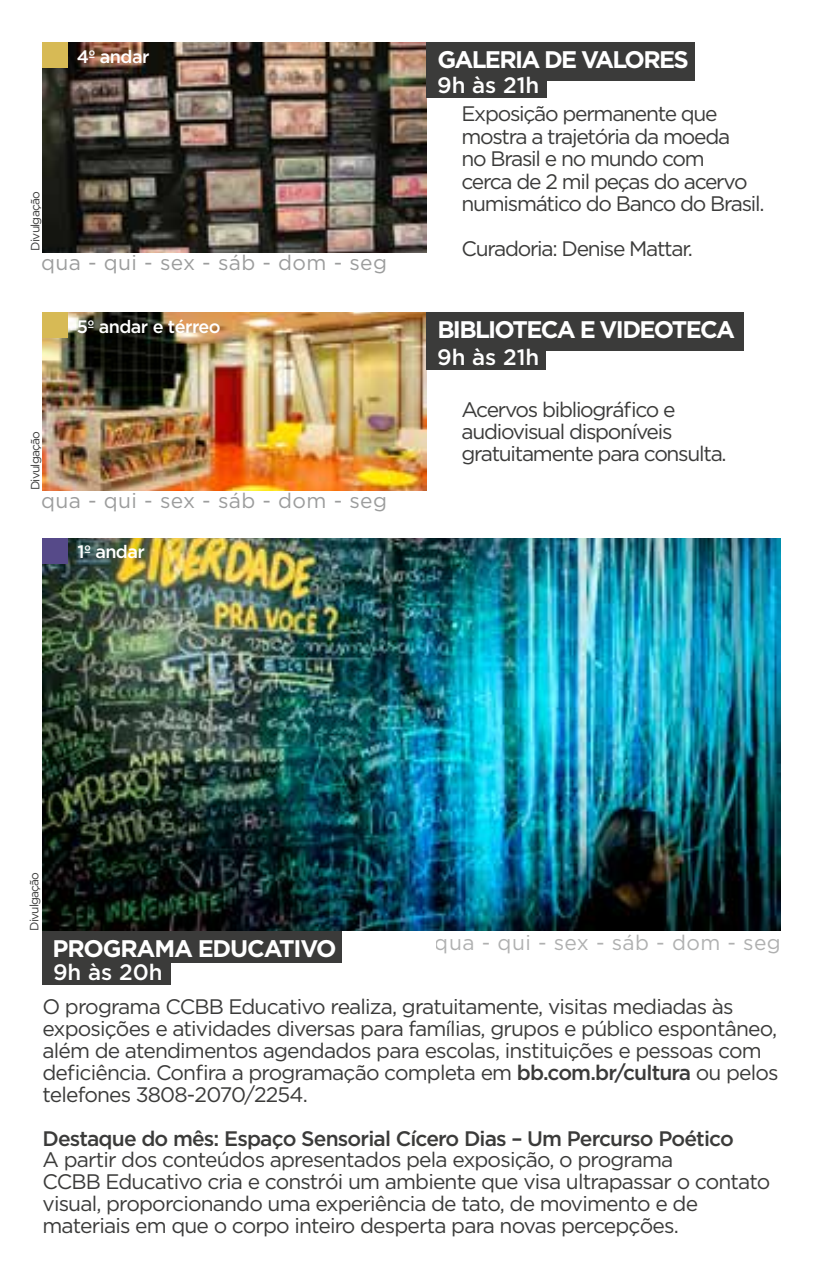
<style>
.page{position:relative;width:825px;height:1276px;background:#fff}
.page>*{position:absolute;margin:0;border:0;box-sizing:border-box;transform-origin:0 0}
.t1{font:700 24px "Gotham";letter-spacing:-.07em;color:#fff}
.t2{font:700 24px "Gotham";letter-spacing:-.05em;color:#fff}
.t3{font:500 22.2px "Gotham";color:#fff}
.t4{font:21px/21.9px "Gotham";letter-spacing:-.04em;color:#3b3b3a}
.t5{font:21px/22.5px "Gotham";letter-spacing:-.06em;color:#3b3b3a}
.t6{font:21px "Gotham";letter-spacing:.02em;color:#9c9d9d}
.t7{font:500 21px "Gotham";letter-spacing:-.04em;color:#3b3b3a}
.t8{font:500 18px "Gotham";letter-spacing:-.03em;color:#fff}
.t9{font:12px "Gotham";letter-spacing:-.07em;color:#3b3b3a}
.s1{font-weight:500}
</style>
<div class="page">
<img style="left:43px;top:538px;width:738px;height:393px">
<svg style="left:43px;top:538px;width:25px;height:25px"></svg>
<div style="left:43px;top:931px;width:299px;height:31px;background:#3b3b3a"></div>
<div style="left:43px;top:958px;width:128px;height:27px;background:#3b3b3a"></div>
<img style="left:43px;top:43px;width:383px;height:209px">
<img style="left:43px;top:312px;width:383px;height:178px">
<svg style="left:43px;top:43px;width:25px;height:25px"></svg>
<svg style="left:43px;top:312px;width:25px;height:26px"></svg>
<div style="left:426px;top:43px;width:120px;height:38px;background:#3b3b3a"></div>
<div style="left:426px;top:312px;width:318px;height:38px;background:#3b3b3a"></div>
<div style="left:437px;top:43px;width:258px;height:38px;background:#3b3b3a"></div>
<hr style="left:824px;top:0;width:1px;height:1276px;background:#bbbcbd">
<div style="left:426px;top:72px;width:121px;height:25px;background:#3b3b3a"></div>
<div style="left:426px;top:344px;width:120px;height:25px;background:#3b3b3a"></div>
<p class="t8" style="left:77px;top:46px;width:74px">4º andar</p>
<p class="t9" style="left:28px;top:250px;width:61px;rotate:-90deg">Divulgação</p>
<p class="t6" style="left:41px;top:251px;width:347px">qua - qui - sex - sáb - dom - seg</p>
<p class="t8" style="left:77px;top:316px;width:145px">5º andar e térreo</p>
<p class="t9" style="left:28px;top:490px;width:61px;rotate:-90deg">Divulgação</p>
<p class="t6" style="left:41px;top:489px;width:347px">qua - qui - sex - sáb - dom - seg</p>
<p class="t8" style="left:77px;top:542px;width:69px">1º andar</p>
<p class="t1" style="left:437px;top:46px;width:253px">GALERIA DE VALORES</p>
<p class="t3" style="left:437px;top:72px;width:104px">9h às 21h</p>
<p class="t5" style="left:461px;top:102px;width:305px">Exposição permanente que mostra a trajetória da moeda<br>no Brasil e no mundo com<br>cerca de 2 mil peças do acervo numismático do Banco do Brasil.</p>
<p class="t5" style="left:461px;top:237px;width:233px">Curadoria: Denise Mattar.</p>
<p class="t1" style="left:437px;top:316px;width:299px">BIBLIOTECA E VIDEOTECA</p>
<p class="t3" style="left:437px;top:344px;width:104px">9h às 21h</p>
<p class="t5" style="left:461px;top:397px;width:267px">Acervos bibliográfico e audiovisual disponíveis gratuitamente para consulta.</p>
<p class="t9" style="left:28px;top:931px;width:61px;rotate:-90deg">Divulgação</p>
<p class="t2" style="left:53px;top:934px;width:285px">PROGRAMA EDUCATIVO</p>
<p class="t3" style="left:53px;top:959px;width:111px">9h às 20h</p>
<p class="t6" style="left:435px;top:930px;width:347px">qua - qui - sex - sáb - dom - seg</p>
<p class="t4" style="left:43px;top:995px;width:738px">O programa CCBB Educativo realiza, gratuitamente, visitas mediadas às exposições e atividades diversas para famílias, grupos e público espontâneo, além de atendimentos agendados para escolas, instituições e pessoas com deficiência. Confira a programação completa em <span class="s1">bb.com.br/cultura</span> ou pelos telefones 3808-2070/2254.</p>
<p class="t7" style="left:43px;top:1126px;width:693px">Destaque do mês: Espaço Sensorial Cícero Dias – Um Percurso Poético</p>
<p class="t4" style="left:43px;top:1148px;width:729px">A partir dos conteúdos apresentados pela exposição, o programa<br>CCBB Educativo cria e constrói um ambiente que visa ultrapassar o contato visual, proporcionando uma experiência de tato, de movimento e de materiais em que o corpo inteiro desperta para novas percepções.</p>
</div>
